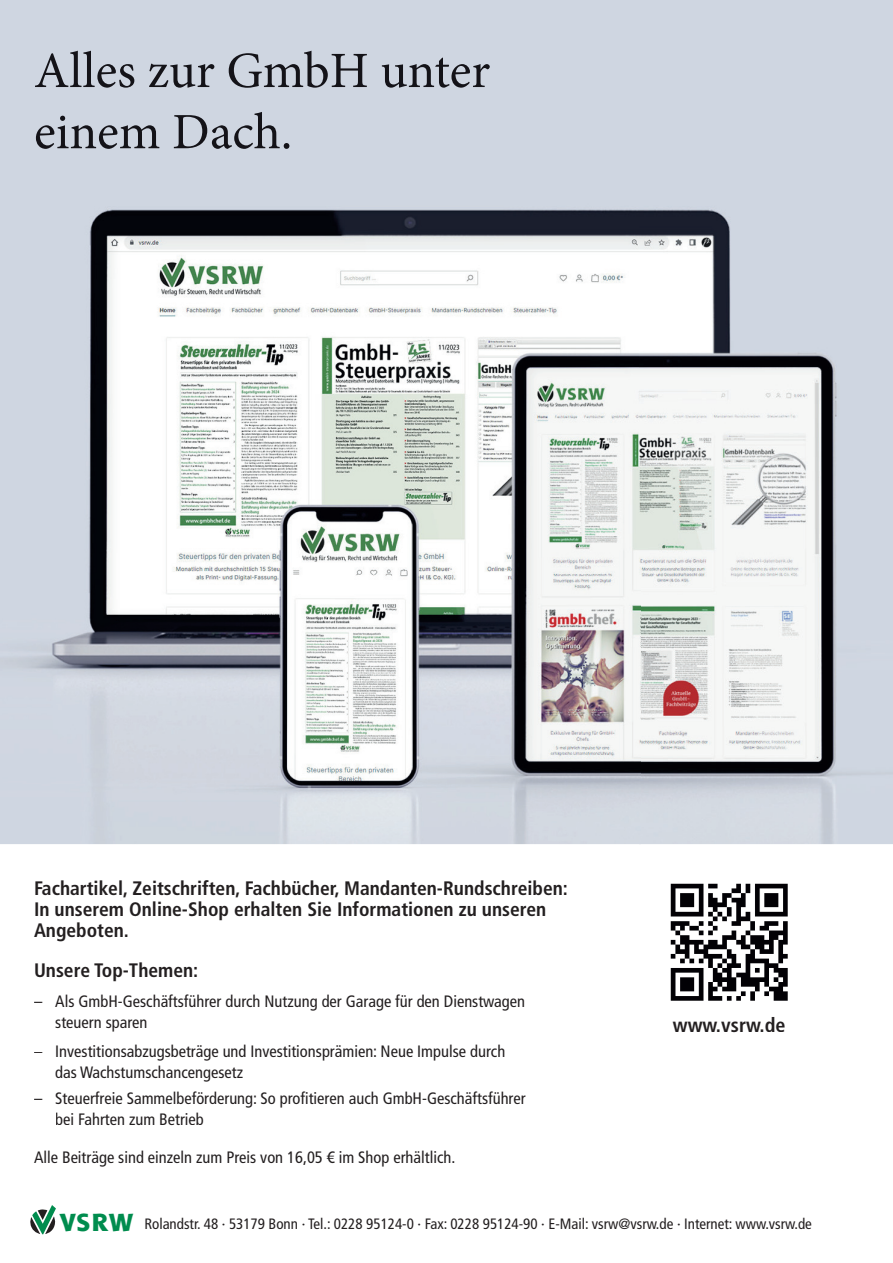
<style>
.page{position:relative;width:893px;height:1263px;background:#fff}
.page>*{position:absolute;margin:0;border:0;box-sizing:border-box;transform-origin:0 0}
.t1{font:700 condensed 20.1px "Frutiger LT Std";color:#231f20}
.t2{font:700 condensed 19.5px/21px "Frutiger LT Std";color:#231f20}
.t3{font:condensed 16.5px/21px "Frutiger LT Std";color:#231f20}
.t4{font:condensed 15px "Frutiger LT Std";color:#231f20}
.s1{font-family:"Shannon Std";font-weight:800;font-stretch:normal;font-size:24.15px;color:#008c4e}
</style>
<div class="page">
<img style="left:0;top:0;width:893px;height:844px">
<img style="left:303px;top:51px;width:187px;height:37px">
<img style="left:35px;top:51px;width:268px;height:37px">
<img style="left:36px;top:112px;width:256px;height:37px">
<img style="left:36px;top:115px;width:244px;height:34px">
<svg style="left:30px;top:1205px;width:26px;height:29px"></svg>
<img style="left:670px;top:883px;width:118px;height:118px">
<p class="t2" style="left:34px;top:879px;width:535px">Fachartikel, Zeitschriften, Fachbücher, Mandanten-Rundschreiben:<br>In unserem Online-Shop erhalten Sie Informationen zu unseren<br>Angeboten.</p>
<p class="t2" style="left:34px;top:961px;width:166px">Unsere Top-Themen:</p>
<p class="t3" style="left:55px;top:992px;width:471px;text-indent:-21px">– Als GmbH-Geschäftsführer durch Nutzung der Garage für den Dienstwagen steuern sparen</p>
<p class="t3" style="left:55px;top:1042px;width:451px;text-indent:-21px">– Investitionsabzugsbeträge und Investitionsprämien: Neue Impulse durch das Wachstumschancengesetz</p>
<p class="t3" style="left:55px;top:1088px;width:472px;text-indent:-21px">– Steuerfreie Sammelbeförderung: So profitieren auch GmbH-Geschäftsführer bei Fahrten zum Betrieb</p>
<p class="t3" style="left:34px;top:1147px;width:423px">Alle Beiträge sind einzeln zum Preis von 16,05 € im Shop erhältlich.</p>
<p class="t1" style="left:673px;top:1017px;width:114px">www.vsrw.de</p>
<p class="t4" style="left:59px;top:1218px;width:754px"><span class="s1">VSRW</span> Rolandstr. 48 · 53179 Bonn · Tel.: 0228 95124-0 · Fax: 0228 95124-90 · E-Mail: vsrw@vsrw.de · Internet: www.vsrw.de</p>
</div>
